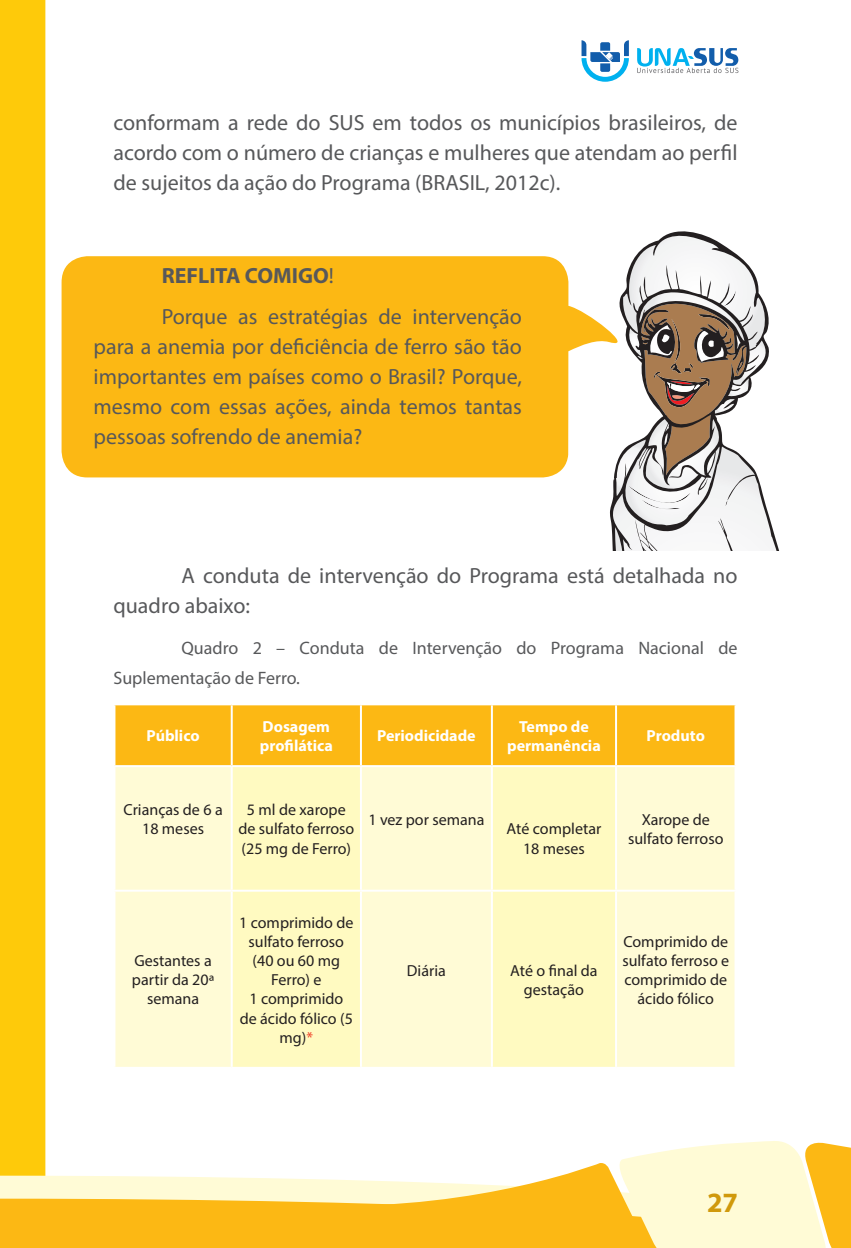
<style>
.page{position:relative;width:851px;height:1248px;background:#fff}
.page>*{position:absolute;margin:0;border:0;box-sizing:border-box;transform-origin:0 0}
.t1{font:700 28px "Myriad Pro";color:#d0990c}
.t2{font:22px/30px "Myriad Pro";color:#57585a;text-align:justify}
.t3{font:18px/30px "Myriad Pro";color:#57585a}
.t4{font:16px/19.2px "Myriad Pro";color:#231f20;text-align:center}
.t5{font:700 16px/19.2px "Myriad Pro";color:#fff}
.s1{font-weight:700}
.s2{color:#ef3922}
</style>
<div class="page">
<div style="left:0;top:0;width:45px;height:1138px;background:#feca0a"></div>
<svg style="left:0;top:1138px;width:850px;height:109px"></svg>
<svg style="left:581px;top:40px;width:47px;height:42px"></svg>
<svg style="left:637px;top:48px;width:101px;height:25px"></svg>
<div style="left:62px;top:256px;width:517px;height:221px;background:#fcb814"></div>
<div style="left:115px;top:705px;width:619px;height:60px;background:#fcb814"></div>
<div style="left:115px;top:767px;width:619px;height:299px;background:#fffbd6"></div>
<svg style="left:233px;top:767px;width:382px;height:299px;fill:#fffac1"></svg>
<hr style="left:231px;top:705px;width:2px;height:60px;background:#fff">
<hr style="left:360px;top:705px;width:2px;height:60px;background:#fff">
<hr style="left:491px;top:705px;width:2px;height:60px;background:#fff">
<hr style="left:615px;top:705px;width:2px;height:60px;background:#fff">
<hr style="left:232px;top:889px;width:129px;height:2px;background:#fff">
<hr style="left:492px;top:889px;width:124px;height:2px;background:#fff">
<hr style="left:231px;top:767px;width:2px;height:122px;background:#fff">
<hr style="left:113px;top:889px;width:119px;height:2px;background:#fff">
<hr style="left:231px;top:891px;width:2px;height:175px;background:#fff">
<hr style="left:360px;top:767px;width:2px;height:122px;background:#fff">
<hr style="left:491px;top:767px;width:2px;height:122px;background:#fff">
<hr style="left:361px;top:889px;width:131px;height:2px;background:#fff">
<hr style="left:360px;top:891px;width:2px;height:175px;background:#fff">
<hr style="left:491px;top:891px;width:2px;height:175px;background:#fff">
<hr style="left:615px;top:767px;width:2px;height:122px;background:#fff">
<hr style="left:616px;top:889px;width:120px;height:2px;background:#fff">
<hr style="left:615px;top:891px;width:2px;height:175px;background:#fff">
<svg style="left:579px;top:231px;width:200px;height:319px"></svg>
<p class="t2" style="left:113px;top:109px;width:625px">conformam a rede do SUS em todos os municípios brasileiros, de acordo com o número de crianças e mulheres que atendam ao perfil de sujeitos da ação do Programa (BRASIL, 2012c).</p>
<p class="t2" style="left:162px;top:256px;width:362px;line-height:41.4px"><span class="s1">REFLITA COMIGO</span>!<br>Porque as estratégias de intervenção</p>
<p class="t2" style="left:94px;top:333px;width:430px">para a anemia por deficiência de ferro são tão importantes em países como o Brasil? Porque, mesmo com essas ações, ainda temos tantas pessoas sofrendo de anemia?</p>
<p class="t2" style="left:113px;top:562px;width:625px;text-indent:68px">A conduta de intervenção do Programa está detalhada no quadro abaixo:</p>
<p class="t3" style="left:113px;top:634px;width:625px;text-indent:68px">Quadro 2 – Conduta de Intervenção do Programa Nacional de<br>Suplementação de Ferro.</p>
<p class="t5" style="left:146px;top:727px;width:55px">Público</p>
<p class="t5" style="left:260px;top:718px;width:74px">Dosagem profilática</p>
<p class="t5" style="left:377px;top:727px;width:100px">Periodicidade</p>
<p class="t5" style="left:507px;top:718px;width:95px;text-align:center">Tempo de permanência</p>
<p class="t5" style="left:646px;top:727px;width:60px">Produto</p>
<p class="t4" style="left:123px;top:801px;width:101px">Crianças de 6 a<br>18 meses</p>
<p class="t4" style="left:238px;top:801px;width:117px">5 ml de xarope de sulfato ferroso (25 mg de Ferro)</p>
<p class="t4" style="left:368px;top:811px;width:117px">1 vez por semana</p>
<p class="t4" style="left:506px;top:820px;width:96px">Até completar<br>18 meses</p>
<p class="t4" style="left:628px;top:811px;width:97px">Xarope de sulfato ferroso</p>
<p class="t4" style="left:132px;top:952px;width:84px">Gestantes a partir da 20ª semana</p>
<p class="t4" style="left:239px;top:913px;width:116px">1 comprimido de sulfato ferroso (40 ou 60 mg<br>Ferro) e<br>1 comprimido de ácido fólico (5 mg)<span class="s2">*</span></p>
<p class="t4" style="left:407px;top:961px;width:40px">Diária</p>
<p class="t4" style="left:510px;top:961px;width:89px">Até o final da gestação</p>
<p class="t4" style="left:622px;top:933px;width:108px">Comprimido de sulfato ferroso e comprimido de ácido fólico</p>
<p class="t1" style="left:707px;top:1192px;width:33px">27</p>
</div>
